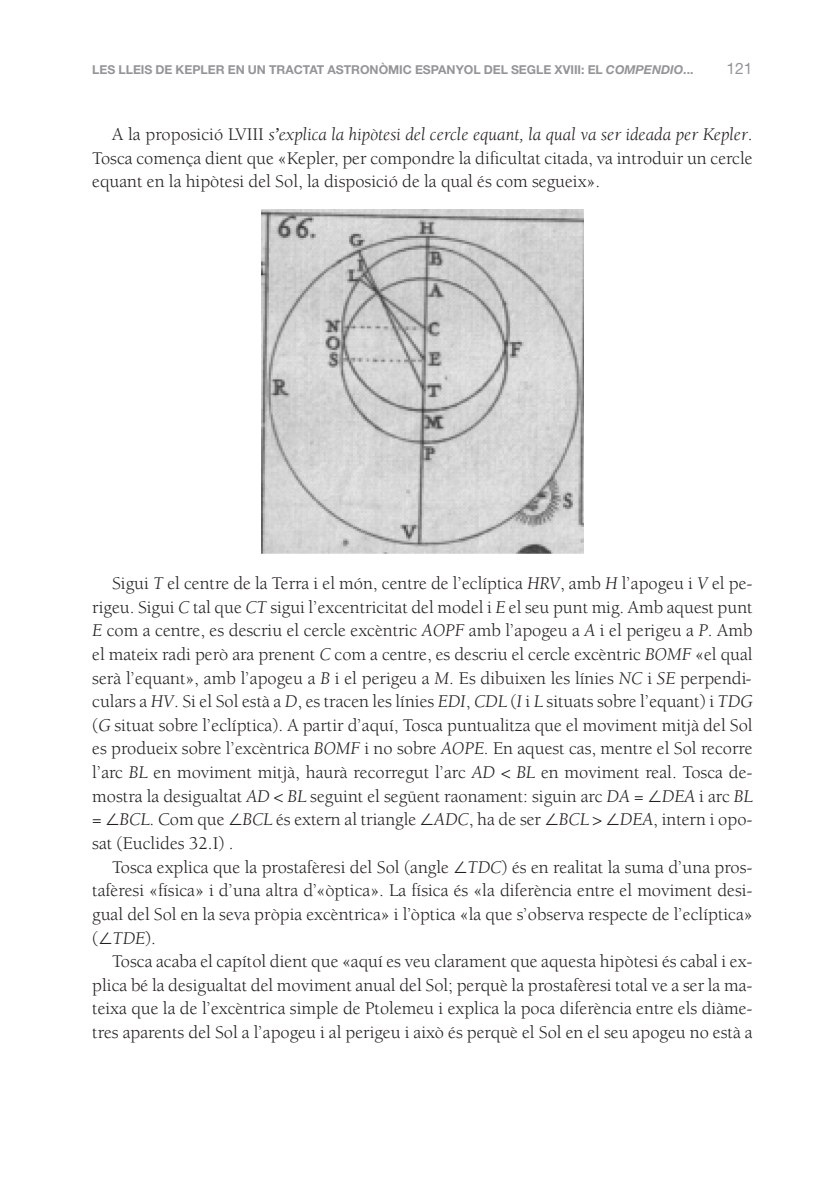
<style>
.page{position:relative;width:840px;height:1187px;background:#fff}
.page>*{position:absolute;margin:0;border:0;box-sizing:border-box;transform-origin:0 0}
.t1{font:18.38px/23.6px "Berkeley";color:#231f20;text-align:justify}
.t2{font:15.75px "Helvetica Neue";color:#939598}
.t3{font:700 12.25px "Helvetica Neue";color:#939598}
.s1{font-style:italic}
.s2{font-weight:700;font-style:italic}
</style>
<div class="page">
<svg style="left:261px;top:209px;width:323px;height:345px;background:#c8c8c8"></svg>
<p class="t3" style="left:92px;top:65px;width:602px">LES LLEIS DE KEPLER EN UN TRACTAT ASTRONÒMIC ESPANYOL DEL SEGLE XVIII: EL <span class="s1">COMPENDIO</span>...</p>
<p class="t2" style="left:726px;top:62px;width:28px">121</p>
<p class="t1" style="left:92px;top:124px;width:661px;text-indent:20px">A la proposició LVIII <span class="s1">s</span><span class="s2">’</span><span class="s1">explica la hipòtesi del cercle equant, la qual va ser ideada per Kepler</span>.<br>Tosca comença dient que «Kepler, per compondre la dificultat citada, va introduir un cercle equant en la hipòtesi del Sol, la disposició de la qual és com segueix».</p>
<p class="t1" style="left:92px;top:573px;width:661px;text-indent:20px">Sigui <span class="s1">T</span> el centre de la Terra i el món, centre de l’eclíptica <span class="s1">HRV</span>, amb <span class="s1">H</span> l’apogeu i <span class="s1">V</span> el pe&shy;rigeu. Sigui <span class="s1">C</span> tal que <span class="s1">CT</span> sigui l’excentricitat del model i <span class="s1">E</span> el seu punt mig. Amb aquest punt <span class="s1">E</span> com a centre, es descriu el cercle excèntric <span class="s1">AOPF</span> amb l’apogeu a <span class="s1">A</span> i el perigeu a <span class="s1">P</span>. Amb el mateix radi però ara prenent <span class="s1">C</span> com a centre, es descriu el cercle excèntric <span class="s1">BOMF</span> «el qual serà l’equant», amb l’apogeu a <span class="s1">B</span> i el perigeu a <span class="s1">M</span>. Es dibuixen les línies <span class="s1">NC</span> i <span class="s1">SE</span> perpendi&shy;culars a <span class="s1">HV</span>. Si el Sol està a <span class="s1">D</span>, es tracen les línies <span class="s1">EDI</span>, <span class="s1">CDL</span> (<span class="s1">I</span> i <span class="s1">L</span> situats sobre l’equant) i <span class="s1">TDG </span>(<span class="s1">G</span> situat sobre l’eclíptica). A partir d’aquí, Tosca puntualitza que el moviment mitjà del Sol es produeix sobre l’excèntrica <span class="s1">BOMF</span> i no sobre <span class="s1">AOPE</span>. En aquest cas, mentre el Sol recorre l’arc <span class="s1">BL</span> en moviment mitjà, haurà recorregut l’arc <span class="s1">AD</span> &lt; <span class="s1">BL</span> en moviment real. Tosca de&shy;mostra la desigualtat <span class="s1">AD</span> &lt; <span class="s1">BL</span> seguint el següent raonament: siguin arc <span class="s1">DA</span> = ∠<span class="s1">DEA</span> i arc <span class="s1">BL </span>= ∠<span class="s1">BCL</span>. Com que ∠<span class="s1">BCL</span> és extern al triangle ∠<span class="s1">ADC</span>, ha de ser ∠<span class="s1">BCL</span> &gt; ∠<span class="s1">DEA</span>, intern i opo&shy;sat (Euclides 32.I) .</p>
<p class="t1" style="left:92px;top:856px;width:661px;text-indent:20px">Tosca explica que la prostafèresi del Sol (angle ∠<span class="s1">TDC</span>) és en realitat la suma d’una pros&shy;tafèresi «física» i d’una altra d’«òptica». La física és «la diferència entre el moviment desi&shy;gual del Sol en la seva pròpia excèntrica» i l’òptica «la que s’observa respecte de l’eclíptica» (∠<span class="s1">TDE</span>).</p>
<p class="t1" style="left:92px;top:951px;width:661px;text-indent:20px">Tosca acaba el capítol dient que «aquí es veu clarament que aquesta hipòtesi és cabal i ex&shy;plica bé la desigualtat del moviment anual del Sol; perquè la prostafèresi total ve a ser la ma&shy;teixa que la de l’excèntrica simple de Ptolemeu i explica la poca diferència entre els diàme&shy;tres aparents del Sol a l’apogeu i al perigeu i això és perquè el Sol en el seu apogeu no està a</p>
</div>
